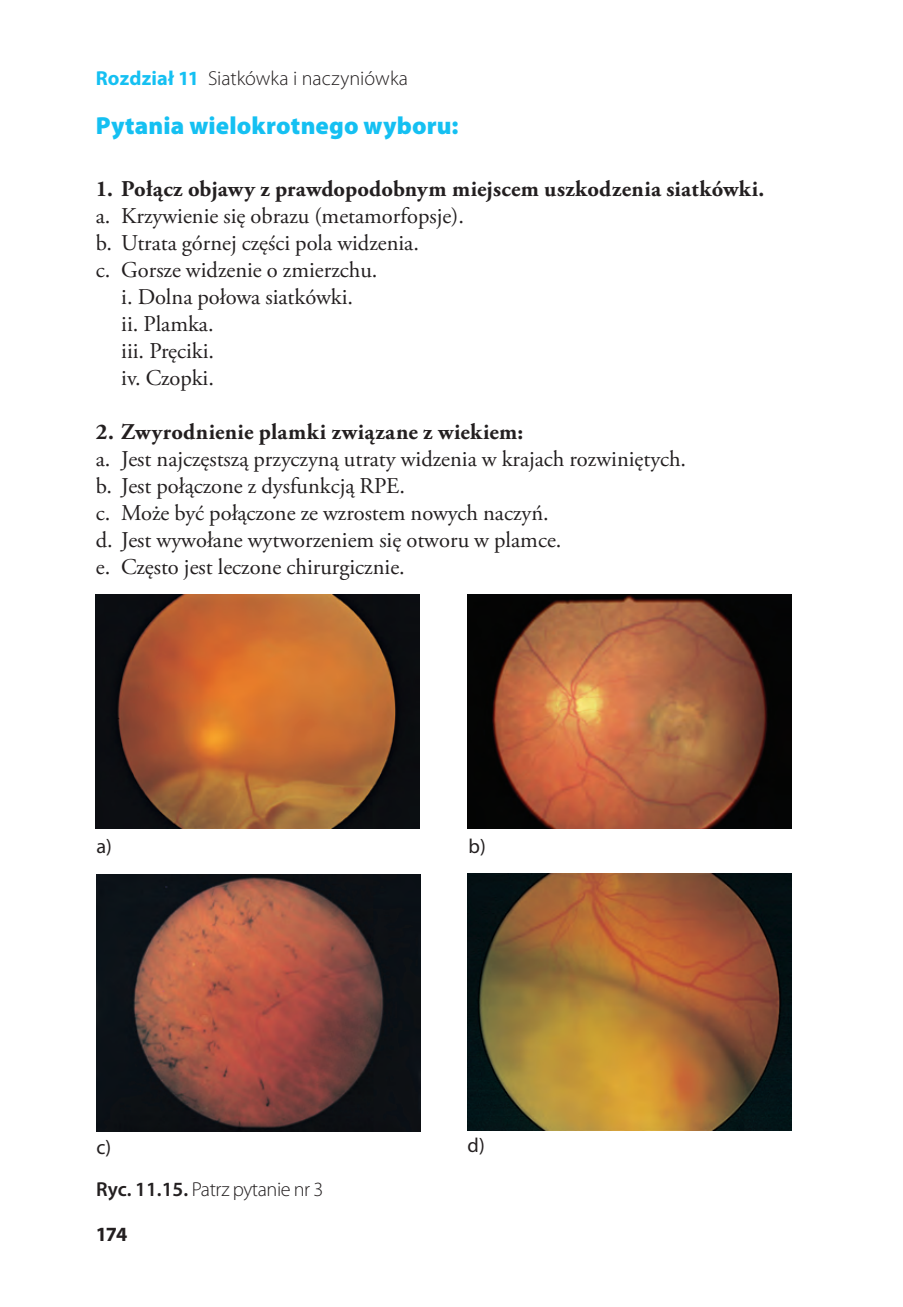
<style>
.page{position:relative;width:903px;height:1307px;background:#fff}
.page>*{position:absolute;margin:0;border:0;box-sizing:border-box;transform-origin:0 0}
.t1{font:900 24.75px "Myriad Pro";letter-spacing:.005em;color:#15c0f2}
.wyliczenia_abc{font:22.5px "Adobe Garamond Pro";color:#231f20}
.t5{font:700 22.5px "Adobe Garamond Pro";letter-spacing:.01em;color:#231f20}
.tekst_2{font:22.5px "Adobe Garamond Pro";color:#231f20}
.ryc{font:300 20.25px "Myriad Pro";letter-spacing:-.005em;color:#231f20}
.ryc-2{font:20.25px "Myriad Pro";color:#231f20}
.None-2{font:700 20.25px "Myriad Pro";color:#231f20}
.s1{font-weight:700;color:#15c0f2}
.s2{font-weight:600}
</style>
<div class="page">
<img style="left:95px;top:594px;width:324px;height:234px">
<img style="left:96px;top:874px;width:324px;height:256px">
<img style="left:467px;top:873px;width:324px;height:257px">
<img style="left:467px;top:594px;width:324px;height:234px">
<p class="ryc" style="left:96px;top:68px;width:314px"><span class="s1">Rozdział 11</span> Siatkówka i naczyniówka</p>
<p class="t1" style="left:96px;top:111px;width:364px">Pytania wielokrotnego wyboru:</p>
<p class="t5" style="left:96px;top:176px;width:670px">1. Połącz objawy z prawdopodobnym miejscem uszkodzenia siatkówki.</p>
<p class="wyliczenia_abc" style="left:96px;top:202px;width:370px">a. Krzywienie się obrazu (metamorfopsje).</p>
<p class="wyliczenia_abc" style="left:96px;top:229px;width:325px">b. Utrata górnej części pola widzenia.</p>
<p class="wyliczenia_abc" style="left:96px;top:256px;width:283px">c. Gorsze widzenie o zmierzchu.</p>
<p class="tekst_2" style="left:121px;top:283px;width:233px">i. Dolna połowa siatkówki.</p>
<p class="tekst_2" style="left:121px;top:310px;width:94px">ii. Plamka.</p>
<p class="tekst_2" style="left:121px;top:337px;width:94px">iii. Pręciki.</p>
<p class="tekst_2" style="left:121px;top:364px;width:94px">iv. Czopki.</p>
<p class="t5" style="left:96px;top:419px;width:429px">2. Zwyrodnienie plamki związane z wiekiem:</p>
<p class="wyliczenia_abc" style="left:96px;top:445px;width:592px">a. Jest najczęstszą przyczyną utraty widzenia w krajach rozwiniętych.</p>
<p class="wyliczenia_abc" style="left:96px;top:472px;width:311px">b. Jest połączone z dysfunkcją RPE.</p>
<p class="wyliczenia_abc" style="left:96px;top:499px;width:454px">c. Może być połączone ze wzrostem nowych naczyń.</p>
<p class="wyliczenia_abc" style="left:96px;top:526px;width:467px">d. Jest wywołane wytworzeniem się otworu w plamce.</p>
<p class="wyliczenia_abc" style="left:96px;top:553px;width:311px">e. Często jest leczone chirurgicznie.</p>
<p class="ryc-2" style="left:96px;top:833px;width:17px">a)</p>
<p class="ryc-2" style="left:96px;top:1134px;width:16px">c)</p>
<p class="ryc" style="left:96px;top:1177px;width:229px"><span class="s2">Ryc. 11.15.</span> Patrz pytanie nr 3</p>
<p class="None-2" style="left:96px;top:1220px;width:33px">174</p>
<p class="ryc-2" style="left:468px;top:833px;width:19px">b)</p>
<p class="ryc-2" style="left:467px;top:1132px;width:19px">d)</p>
</div>
